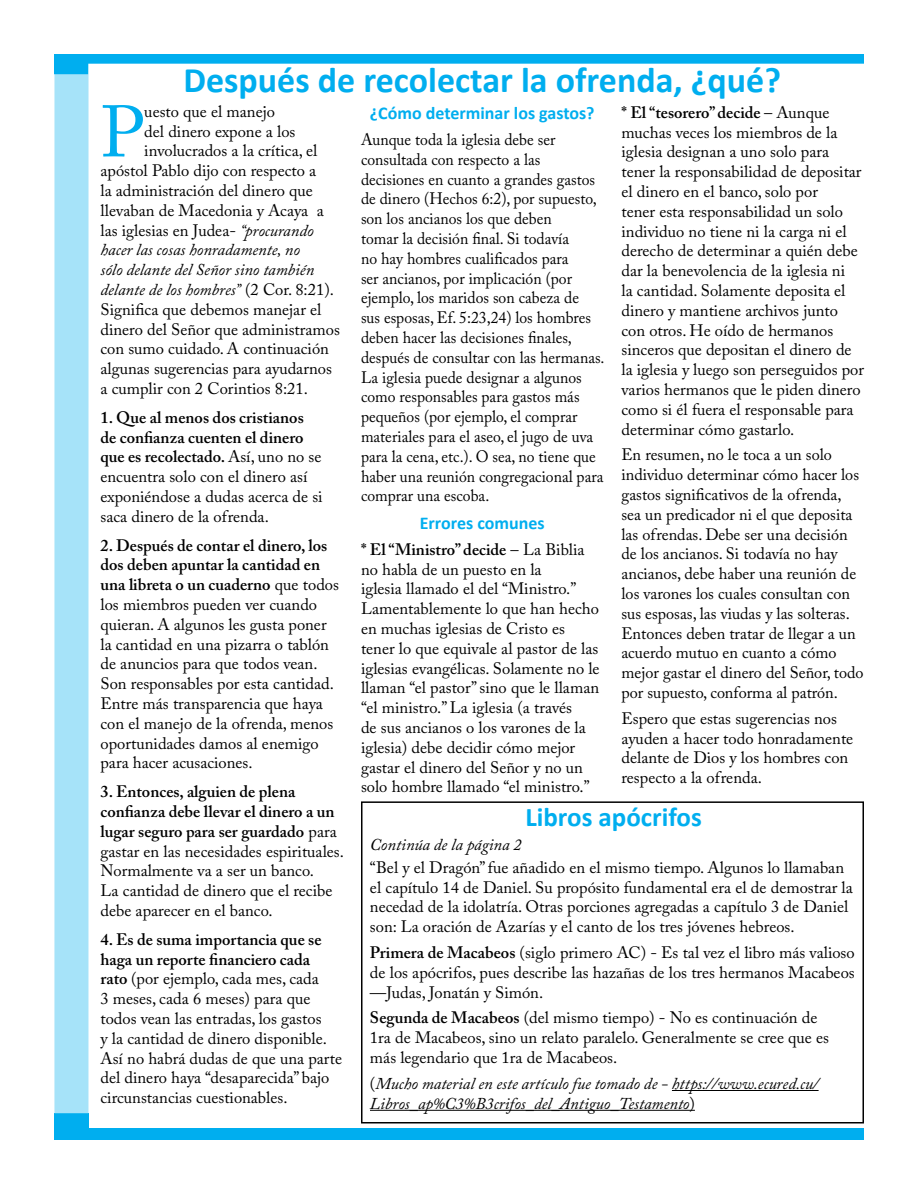
<style>
.page{position:relative;width:918px;height:1188px;background:#fff}
.page>*{position:absolute;margin:0;border:0;box-sizing:border-box;transform-origin:0 0}
.t1{font:72.15px "Adobe Caslon Pro";color:#00aeef}
.t2{font:700 36px "Calibri";color:#00aeef}
.t3{font:700 27px "Calibri";color:#00aeef}
.t4{font:700 18px "Calibri";color:#00aeef}
.t5{font:16.5px/19.8px "Adobe Caslon Pro";color:#000}
.t6{font:16.5px/19.8px "Adobe Caslon Pro";color:#000;scale:.95 1}
.t7{font:italic 16.5px/19.8px "Adobe Caslon Pro";color:#000}
.s1{font-weight:600}
.s2{font-style:italic}
.s3{font-style:normal}
</style>
<div class="page">
<div style="left:54px;top:1113px;width:34px;height:16px;background:#00aeef"></div>
<div style="left:54px;top:1128px;width:810px;height:12px;background:#00aeef"></div>
<div style="left:54px;top:56px;width:35px;height:1057px;background:#a6e3f9"></div>
<svg style="left:54px;top:54px;width:810px;height:20px"></svg>
<hr style="left:672px;top:1090px;width:147px;height:1px;background:#000">
<hr style="left:370px;top:1110px;width:325px;height:1px;background:#000">
<div style="left:361px;top:801px;width:503px;height:323px;border:2px solid #000"></div>
<h2 class="t2" style="left:183px;top:57px;width:599px">Después de recolectar la ofrenda, ¿qué?</h2>
<p class="t4" style="left:370px;top:102px;width:226px">¿Cómo determinar los gastos?</p>
<p class="t6" style="left:361px;top:129px;width:258px">Aunque toda la iglesia debe ser consultada con respecto a las decisiones en cuanto a grandes gastos de dinero (Hechos 6:2), por supuesto, son los ancianos los que deben<br>tomar la decisión final. Si todavía<br>no hay hombres cualificados para<br>ser ancianos, por implicación (por ejemplo, los maridos son cabeza de<br>sus esposas, Ef. 5:23,24) los hombres deben hacer las decisiones finales, después de consultar con las hermanas.<br>La iglesia puede designar a algunos como responsables para gastos más pequeños (por ejemplo, el comprar materiales para el aseo, el jugo de uva para la cena, etc.). O sea, no tiene que haber una reunión congregacional para comprar una escoba.</p>
<p class="t4" style="left:420px;top:512px;width:126px">Errores comunes</p>
<p class="t5" style="left:361px;top:539px;width:240px"><span class="s1">* El “Ministro” decide</span> – La Biblia no habla de un puesto en la<br>iglesia llamado el del “Ministro.” Lamentablemente lo que han hecho en muchas iglesias de Cristo es tener lo que equivale al pastor de las iglesias evangélicas. Solamente no le llaman “el pastor” sino que le llaman “el ministro.” La iglesia (a través<br>de sus ancianos o los varones de la iglesia) debe decidir cómo mejor gastar el dinero del Señor y no un solo hombre llamado “el ministro.”</p>
<h1 class="t1" style="left:100px;top:89px;width:45px">P</h1>
<p class="t5" style="left:144px;top:101px;width:132px">uesto que el manejo</p>
<p class="t5" style="left:621px;top:102px;width:244px"><span class="s1">* El “tesorero” decide</span> – Aunque muchas veces los miembros de la iglesia designan a uno solo para tener la responsabilidad de depositar el dinero en el banco, solo por<br>tener esta responsabilidad un solo individuo no tiene ni la carga ni el derecho de determinar a quién debe dar la benevolencia de la iglesia ni<br>la cantidad. Solamente deposita el dinero y mantiene archivos junto con otros. He oído de hermanos sinceros que depositan el dinero de la iglesia y luego son perseguidos por varios hermanos que le piden dinero como si él fuera el responsable para determinar cómo gastarlo.</p>
<p class="t5" style="left:621px;top:445px;width:244px">En resumen, no le toca a un solo individuo determinar cómo hacer los gastos significativos de la ofrenda, sea un predicador ni el que deposita las ofrendas. Debe ser una decisión de los ancianos. Si todavía no hay ancianos, debe haber una reunión de los varones los cuales consultan con sus esposas, las viudas y las solteras.<br>Entonces deben tratar de llegar a un acuerdo mutuo en cuanto a cómo mejor gastar el dinero del Señor, todo por supuesto, conforma al patrón.</p>
<p class="t5" style="left:621px;top:708px;width:233px">Espero que estas sugerencias nos ayuden a hacer todo honradamente delante de Dios y los hombres con respecto a la ofrenda.</p>
<h3 class="t3" style="left:525px;top:800px;width:178px">Libros apócrifos</h3>
<p class="t5" style="left:144px;top:121px;width:153px">del dinero expone a los</p>
<p class="t5" style="left:144px;top:141px;width:175px">involucrados a la crítica, el</p>
<p class="t5" style="left:100px;top:161px;width:217px">apóstol Pablo dijo con respecto a</p>
<p class="t5" style="left:100px;top:180px;width:214px">la administración del dinero que</p>
<p class="t5" style="left:100px;top:200px;width:225px">llevaban de Macedonia y Acaya a</p>
<p class="t5" style="left:100px;top:220px;width:215px">las iglesias en Judea- <span class="s2">“procurando</span></p>
<p class="t7" style="left:100px;top:240px;width:201px">hacer las cosas honradamente, no</p>
<p class="t7" style="left:100px;top:260px;width:215px">sólo delante del Señor sino también</p>
<p class="t7" style="left:100px;top:279px;width:235px">delante de los hombres” <span class="s3">(2 Cor. 8:21).</span></p>
<p class="t5" style="left:100px;top:299px;width:222px">Significa que debemos manejar el</p>
<p class="t5" style="left:100px;top:319px;width:241px">dinero del Señor que administramos</p>
<p class="t5" style="left:100px;top:339px;width:230px">con sumo cuidado. A continuación</p>
<p class="t5" style="left:100px;top:359px;width:233px">algunas sugerencias para ayudarnos</p>
<p class="t5" style="left:100px;top:378px;width:209px">a cumplir con 2 Corintios 8:21.</p>
<p class="t5" style="left:100px;top:407px;width:224px"><span class="s1">1. Que al menos dos cristianos de confianza cuenten el dinero que es recolectado.</span> Así, uno no se encuentra solo con el dinero así exponiéndose a dudas acerca de si saca dinero de la ofrenda.</p>
<p class="t5" style="left:100px;top:535px;width:240px"><span class="s1">2. Después de contar el dinero, los dos deben apuntar la cantidad en una libreta o un cuaderno</span> que todos los miembros pueden ver cuando quieran. A algunos les gusta poner la cantidad en una pizarra o tablón de anuncios para que todos vean.<br>Son responsables por esta cantidad.<br>Entre más transparencia que haya con el manejo de la ofrenda, menos oportunidades damos al enemigo para hacer acusaciones.</p>
<p class="t5" style="left:100px;top:782px;width:245px"><span class="s1">3. Entonces, alguien de plena confianza debe llevar el dinero a un lugar seguro para ser guardado</span> para gastar en las necesidades espirituales.<br>Normalmente va a ser un banco.<br>La cantidad de dinero que el recibe debe aparecer en el banco.</p>
<p class="t5" style="left:100px;top:929px;width:243px"><span class="s1">4. Es de suma importancia que se haga un reporte financiero cada<br>rato</span> (por ejemplo, cada mes, cada<br>3 meses, cada 6 meses) para que todos vean las entradas, los gastos<br>y la cantidad de dinero disponible.<br>Así no habrá dudas de que una parte del dinero haya “desaparecida” bajo circunstancias cuestionables.</p>
<p class="t7" style="left:370px;top:834px;width:153px">Continúa de la página 2</p>
<p class="t5" style="left:370px;top:857px;width:484px">“Bel y el Dragón” fue añadido en el mismo tiempo. Algunos lo llamaban el capítulo 14 de Daniel. Su propósito fundamental era el de demostrar la necedad de la idolatría. Otras porciones agregadas a capítulo 3 de Daniel son: La oración de Azarías y el canto de los tres jóvenes hebreos.</p>
<p class="t5" style="left:370px;top:942px;width:486px;text-align:justify"><span class="s1">Primera de Macabeos</span> (siglo primero AC) - Es tal vez el libro más valioso de los apócrifos, pues describe las hazañas de los tres hermanos Macabeos —Judas, Jonatán y Simón.</p>
<p class="t5" style="left:370px;top:1008px;width:461px"><span class="s1">Segunda de Macabeos</span> (del mismo tiempo) - No es continuación de<br>1ra de Macabeos, sino un relato paralelo. Generalmente se cree que es más legendario que 1ra de Macabeos.</p>
<p class="t7" style="left:370px;top:1073px;width:450px"><span class="s3">(</span>Mucho material en este artículo fue tomado de - https://www.ecured.cu/<br>Libros_ap%C3%B3crifos_del_Antiguo_Testamento<span class="s3">)</span></p>
</div>
